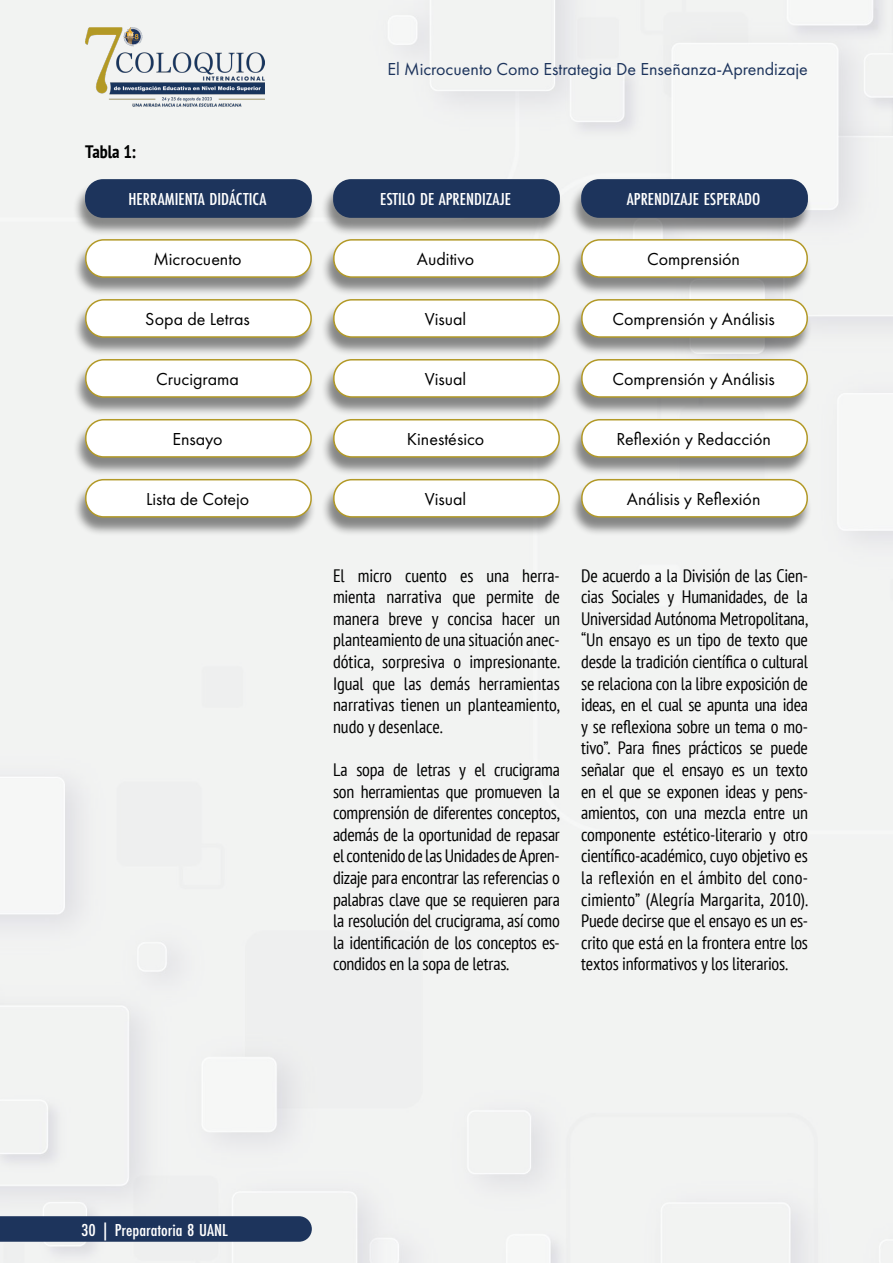
<style>
.page{position:relative;width:893px;height:1263px;background:#f2f3f2}
.page>*{position:absolute;margin:0;border:0;box-sizing:border-box;transform-origin:0 0}
.t1{font:condensed 18px/21.6px "PT Sans";letter-spacing:-.01em;color:#000;text-align:justify}
.t2{font:18px "Futura PT";color:#000}
.t3{font:500 18px "Futura PT Cond";color:#fff;scale:1.08 1}
.t4{font:18px "Futura PT";color:#1d345c}
.t5{font:700 condensed 18px "PT Sans";color:#000}
</style>
<div class="page">
<svg style="left:0;top:1216px;width:312px;height:26px;background:#22385f"></svg>
<img style="left:85px;top:27px;width:179px;height:82px">
<div style="left:73px;top:182px;width:242px;height:55px;background:#000;opacity:.45"></div>
<div style="left:85px;top:179px;width:227px;height:39px;background:#1d345c;border-radius:18px"></div>
<div style="left:321px;top:182px;width:242px;height:55px;background:#000;opacity:.45"></div>
<div style="left:333px;top:179px;width:227px;height:39px;background:#1d345c;border-radius:18px"></div>
<div style="left:569px;top:182px;width:242px;height:55px;background:#000;opacity:.45"></div>
<div style="left:581px;top:179px;width:227px;height:39px;background:#1d345c;border-radius:18px"></div>
<div style="left:73px;top:242px;width:242px;height:55px;background:#000;opacity:.45"></div>
<div style="left:86px;top:240px;width:225px;height:37px;background:#fff;border-radius:18px"></div>
<div style="left:85px;top:239px;width:227px;height:39px;border:2px solid #b29927;border-radius:18px"></div>
<div style="left:321px;top:242px;width:242px;height:55px;background:#000;opacity:.45"></div>
<div style="left:334px;top:240px;width:225px;height:37px;background:#fff;border-radius:18px"></div>
<div style="left:333px;top:239px;width:227px;height:39px;border:2px solid #b29927;border-radius:18px"></div>
<div style="left:569px;top:242px;width:242px;height:55px;background:#000;opacity:.45"></div>
<div style="left:582px;top:240px;width:225px;height:37px;background:#fff;border-radius:18px"></div>
<div style="left:581px;top:239px;width:227px;height:39px;border:2px solid #b29927;border-radius:18px"></div>
<div style="left:73px;top:301px;width:242px;height:56px;background:#000;opacity:.45"></div>
<div style="left:86px;top:300px;width:225px;height:37px;background:#fff;border-radius:18px"></div>
<div style="left:85px;top:299px;width:227px;height:39px;border:2px solid #b29927;border-radius:18px"></div>
<div style="left:321px;top:301px;width:242px;height:56px;background:#000;opacity:.45"></div>
<div style="left:334px;top:300px;width:225px;height:37px;background:#fff;border-radius:18px"></div>
<div style="left:333px;top:299px;width:227px;height:39px;border:2px solid #b29927;border-radius:18px"></div>
<div style="left:569px;top:301px;width:242px;height:56px;background:#000;opacity:.45"></div>
<div style="left:582px;top:300px;width:225px;height:37px;background:#fff;border-radius:18px"></div>
<div style="left:581px;top:299px;width:227px;height:39px;border:2px solid #b29927;border-radius:18px"></div>
<div style="left:73px;top:361px;width:242px;height:55px;background:#000;opacity:.45"></div>
<div style="left:86px;top:360px;width:225px;height:37px;background:#fff;border-radius:18px"></div>
<div style="left:85px;top:359px;width:227px;height:39px;border:2px solid #b29927;border-radius:18px"></div>
<div style="left:321px;top:361px;width:242px;height:55px;background:#000;opacity:.45"></div>
<div style="left:334px;top:360px;width:225px;height:37px;background:#fff;border-radius:18px"></div>
<div style="left:333px;top:359px;width:227px;height:39px;border:2px solid #b29927;border-radius:18px"></div>
<div style="left:569px;top:361px;width:242px;height:55px;background:#000;opacity:.45"></div>
<div style="left:582px;top:360px;width:225px;height:37px;background:#fff;border-radius:18px"></div>
<div style="left:581px;top:359px;width:227px;height:39px;border:2px solid #b29927;border-radius:18px"></div>
<div style="left:73px;top:421px;width:242px;height:55px;background:#000;opacity:.45"></div>
<div style="left:86px;top:420px;width:225px;height:37px;background:#fff;border-radius:18px"></div>
<div style="left:85px;top:419px;width:227px;height:39px;border:2px solid #b29927;border-radius:18px"></div>
<div style="left:321px;top:421px;width:242px;height:55px;background:#000;opacity:.45"></div>
<div style="left:334px;top:420px;width:225px;height:37px;background:#fff;border-radius:18px"></div>
<div style="left:333px;top:419px;width:227px;height:39px;border:2px solid #b29927;border-radius:18px"></div>
<div style="left:569px;top:421px;width:242px;height:55px;background:#000;opacity:.45"></div>
<div style="left:582px;top:420px;width:225px;height:37px;background:#fff;border-radius:18px"></div>
<div style="left:581px;top:419px;width:227px;height:39px;border:2px solid #b29927;border-radius:18px"></div>
<div style="left:73px;top:481px;width:242px;height:55px;background:#000;opacity:.45"></div>
<div style="left:86px;top:480px;width:225px;height:37px;background:#fff;border-radius:18px"></div>
<div style="left:85px;top:479px;width:227px;height:39px;border:2px solid #b29927;border-radius:18px"></div>
<div style="left:321px;top:481px;width:242px;height:55px;background:#000;opacity:.45"></div>
<div style="left:334px;top:480px;width:225px;height:37px;background:#fff;border-radius:18px"></div>
<div style="left:333px;top:479px;width:227px;height:39px;border:2px solid #b29927;border-radius:18px"></div>
<div style="left:569px;top:481px;width:242px;height:55px;background:#000;opacity:.45"></div>
<div style="left:582px;top:480px;width:225px;height:37px;background:#fff;border-radius:18px"></div>
<div style="left:581px;top:479px;width:227px;height:39px;border:2px solid #b29927;border-radius:18px"></div>
<p class="t5" style="left:85px;top:140px;width:52px">Tabla 1:</p>
<p class="t4" style="left:387px;top:58px;width:422px">El Microcuento Como Estrategia De Enseñanza-Aprendizaje</p>
<p class="t3" style="left:129px;top:189px;width:129px">HERRAMIENTA DIDÁCTICA</p>
<p class="t3" style="left:380px;top:189px;width:123px">ESTILO DE APRENDIZAJE</p>
<p class="t3" style="left:627px;top:189px;width:125px">APRENDIZAJE ESPERADO</p>
<p class="t2" style="left:153px;top:249px;width:90px">Microcuento</p>
<p class="t2" style="left:417px;top:249px;width:59px">Auditivo</p>
<p class="t2" style="left:647px;top:249px;width:94px">Comprensión</p>
<p class="t2" style="left:145px;top:309px;width:106px">Sopa de Letras</p>
<p class="t2" style="left:425px;top:309px;width:43px">Visual</p>
<p class="t2" style="left:612px;top:309px;width:164px">Comprensión y Análisis</p>
<p class="t2" style="left:156px;top:369px;width:84px">Crucigrama</p>
<p class="t2" style="left:425px;top:369px;width:43px">Visual</p>
<p class="t2" style="left:612px;top:369px;width:164px">Comprensión y Análisis</p>
<p class="t2" style="left:172px;top:428px;width:52px">Ensayo</p>
<p class="t2" style="left:407px;top:428px;width:79px">Kinestésico</p>
<p class="t2" style="left:616px;top:428px;width:156px">Reflexión y Redacción</p>
<p class="t2" style="left:146px;top:488px;width:105px">Lista de Cotejo</p>
<p class="t2" style="left:425px;top:488px;width:43px">Visual</p>
<p class="t2" style="left:627px;top:488px;width:135px">Análisis y Reflexión</p>
<p class="t3" style="left:81px;top:1219px;width:137px">30 | Preparatoria 8 UANL</p>
<p class="t1" style="left:333px;top:564px;width:228px">El micro cuento es una herra&shy;mienta narrativa que permite de manera breve y concisa hacer un planteamiento de una situación anec&shy;dótica, sorpresiva o impresionante.<br>Igual que las demás herramientas narrativas tienen un planteamiento, nudo y desenlace.</p>
<p class="t1" style="left:333px;top:758px;width:228px">La sopa de letras y el crucigrama son herramientas que promueven la comprensión de diferentes conceptos, además de la oportunidad de repasar el contenido de las Unidades de Apren&shy;dizaje para encontrar las referencias o palabras clave que se requieren para la resolución del crucigrama, así como la identificación de los conceptos es&shy;condidos en la sopa de letras.</p>
<p class="t1" style="left:581px;top:564px;width:228px">De acuerdo a la División de las Cien&shy;cias Sociales y Humanidades, de la Universidad Autónoma Metropolitana, “Un ensayo es un tipo de texto que desde la tradición científica o cultural se relaciona con la libre exposición de ideas, en el cual se apunta una idea y se reflexiona sobre un tema o mo&shy;tivo”. Para fines prácticos se puede señalar que el ensayo es un texto en el que se exponen ideas y pens&shy;amientos, con una mezcla entre un componente estético-literario y otro científico-académico, cuyo objetivo es la reflexión en el ámbito del cono&shy;cimiento” (Alegría Margarita, 2010).<br>Puede decirse que el ensayo es un es&shy;crito que está en la frontera entre los textos informativos y los literarios.</p>
</div>
